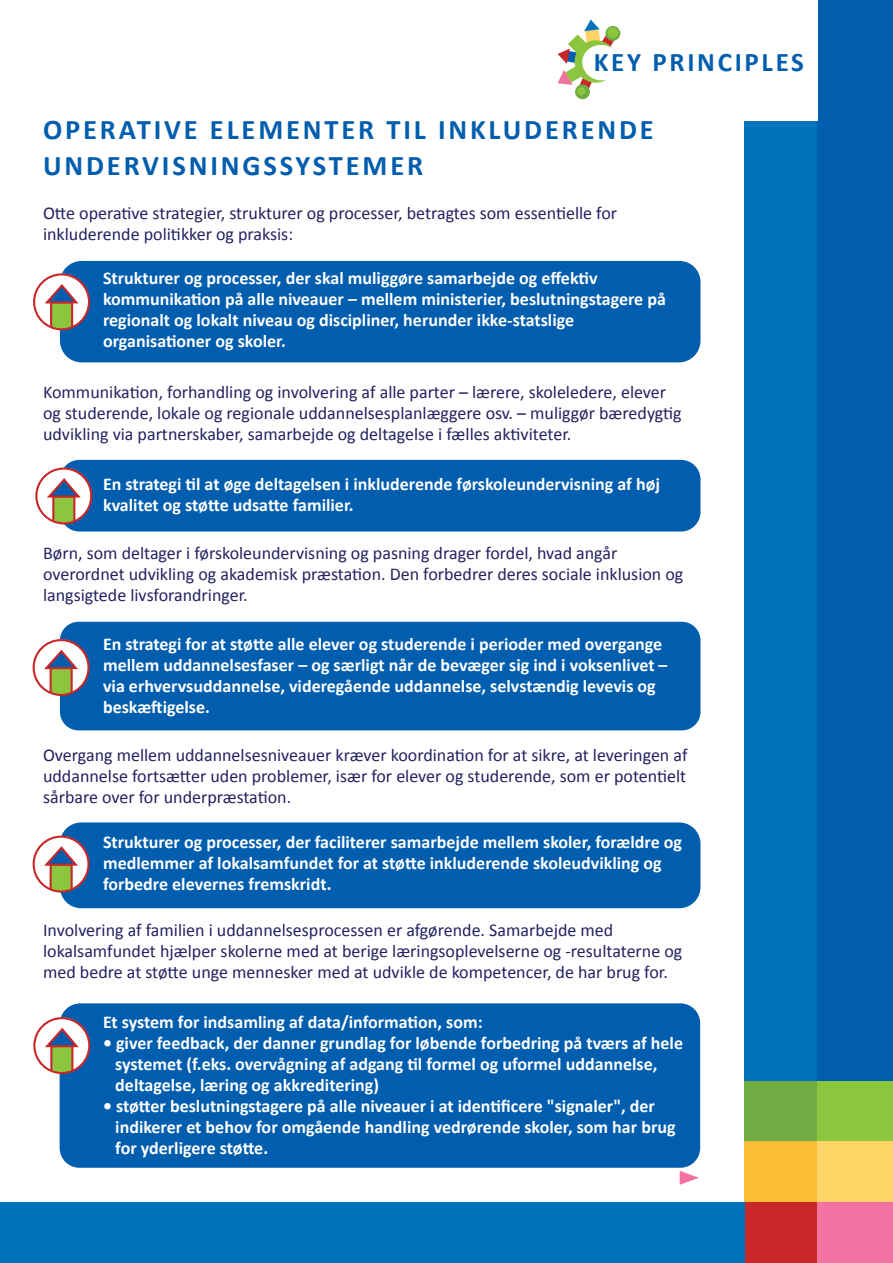
<style>
.page{position:relative;width:893px;height:1263px;background:#fff}
.page>*{position:absolute;margin:0;border:0;box-sizing:border-box;transform-origin:0 0}
.t1{font:700 28.5px/36px "Calibri";letter-spacing:.1em;color:#015dad}
.t2{font:700 27px "Calibri";letter-spacing:.1em;color:#015dad}
.t3{font:700 18px/21px "Calibri";color:#fff}
.t4{font:18px/21px "Calibri";color:#252161}
</style>
<div class="page">
<div style="left:60px;top:1003px;width:640px;height:165px;background:#015dad;border-radius:20px"></div>
<div style="left:60px;top:261px;width:640px;height:101px;background:#015dad;border-radius:22px"></div>
<div style="left:60px;top:460px;width:640px;height:71px;background:#015dad;border-radius:20px"></div>
<div style="left:60px;top:622px;width:640px;height:108px;background:#015dad;border-radius:19px"></div>
<div style="left:60px;top:822px;width:640px;height:86px;background:#015dad;border-radius:21px"></div>
<div style="left:744px;top:1081px;width:74px;height:60px;background:#6fad42"></div>
<div style="left:817px;top:1081px;width:76px;height:60px;background:#8bc63e"></div>
<div style="left:744px;top:0;width:74px;height:1081px;background:#0073bc"></div>
<div style="left:744px;top:1201px;width:74px;height:62px;background:#c9272a"></div>
<div style="left:744px;top:1141px;width:74px;height:61px;background:#febd37"></div>
<div style="left:817px;top:1201px;width:76px;height:62px;background:#f273a1"></div>
<div style="left:817px;top:1141px;width:76px;height:61px;background:#fed466"></div>
<div style="left:817px;top:0;width:76px;height:1081px;background:#015dad"></div>
<div style="left:0;top:1202px;width:744px;height:61px;background:#0073bc"></div>
<svg style="left:33px;top:274px;width:56px;height:56px"></svg>
<svg style="left:42px;top:282px;width:37px;height:47px"></svg>
<div style="left:33px;top:273px;width:57px;height:57px;border:2px solid #c9272a;border-radius:50%"></div>
<svg style="left:680px;top:1171px;width:19px;height:14px"></svg>
<div style="left:697px;top:0;width:120px;height:120px;background:#fff"></div>
<svg style="left:558px;top:20px;width:63px;height:80px"></svg>
<div style="left:577px;top:87px;width:9px;height:9px;background:#8bc63e;border-radius:50%"></div>
<svg style="left:36px;top:468px;width:55px;height:56px"></svg>
<svg style="left:44px;top:476px;width:37px;height:47px"></svg>
<div style="left:35px;top:467px;width:57px;height:57px;border:2px solid #c9272a;border-radius:50%"></div>
<svg style="left:33px;top:639px;width:56px;height:56px"></svg>
<svg style="left:42px;top:648px;width:37px;height:47px"></svg>
<div style="left:33px;top:639px;width:57px;height:57px;border:2px solid #c9272a;border-radius:50%"></div>
<svg style="left:33px;top:836px;width:56px;height:56px"></svg>
<svg style="left:42px;top:844px;width:37px;height:47px"></svg>
<div style="left:33px;top:835px;width:57px;height:57px;border:2px solid #c9272a;border-radius:50%"></div>
<svg style="left:34px;top:1017px;width:56px;height:56px"></svg>
<svg style="left:42px;top:1026px;width:37px;height:47px"></svg>
<div style="left:33px;top:1017px;width:57px;height:57px;border:2px solid #c9272a;border-radius:50%"></div>
<h2 class="t2" style="left:594px;top:46px;width:212px">KEY PRINCIPLES</h2>
<h2 class="t1" style="left:43px;top:111px;width:612px">OPERATIVE ELEMENTER TIL INKLUDERENDE<br>UNDERVISNINGSSYSTEMER</h2>
<p class="t4" style="left:43px;top:202px;width:576px">Otte operative strategier, strukturer og processer, betragtes som essentielle for inkluderende politikker og praksis:</p>
<p class="t3" style="left:103px;top:267px;width:564px">Strukturer og processer, der skal muliggøre samarbejde og effektiv kommunikation på alle niveauer – mellem ministerier, beslutningstagere på regionalt og lokalt niveau og discipliner, herunder ikke-statslige organisationer og skoler.</p>
<p class="t4" style="left:43px;top:381px;width:640px">Kommunikation, forhandling og involvering af alle parter – lærere, skoleledere, elever og studerende, lokale og regionale uddannelsesplanlæggere osv. – muliggør bæredygtig udvikling via partnerskaber, samarbejde og deltagelse i fælles aktiviteter.</p>
<p class="t3" style="left:103px;top:472px;width:558px">En strategi til at øge deltagelsen i inkluderende førskoleundervisning af høj kvalitet og støtte udsatte familier.</p>
<p class="t4" style="left:43px;top:541px;width:642px">Børn, som deltager i førskoleundervisning og pasning drager fordel, hvad angår overordnet udvikling og akademisk præstation. Den forbedrer deres sociale inklusion og langsigtede livsforandringer.</p>
<p class="t3" style="left:103px;top:633px;width:566px">En strategi for at støtte alle elever og studerende i perioder med overgange mellem uddannelsesfaser – og særligt når de bevæger sig ind i voksenlivet – via erhvervsuddannelse, videregående uddannelse, selvstændig levevis og beskæftigelse.</p>
<p class="t4" style="left:43px;top:744px;width:646px;text-align:justify">Overgang mellem uddannelsesniveauer kræver koordination for at sikre, at leveringen af uddannelse fortsætter uden problemer, især for elever og studerende, som er potentielt sårbare over for underpræstation.</p>
<p class="t3" style="left:103px;top:830px;width:581px">Strukturer og processer, der faciliterer samarbejde mellem skoler, forældre og medlemmer af lokalsamfundet for at støtte inkluderende skoleudvikling og forbedre elevernes fremskridt.</p>
<p class="t4" style="left:43px;top:919px;width:641px">Involvering af familien i uddannelsesprocessen er afgørende. Samarbejde med lokalsamfundet hjælper skolerne med at berige læringsoplevelserne og -resultaterne og med bedre at støtte unge mennesker med at udvikle de kompetencer, de har brug for.</p>
<p class="t3" style="left:103px;top:1010px;width:381px">Et system for indsamling af data/information, som:</p>
<p class="t3" style="left:115px;top:1031px;width:569px;text-indent:-12px">• giver feedback, der danner grundlag for løbende forbedring på tværs af hele systemet (f.eks. overvågning af adgang til formel og uformel uddannelse, deltagelse, læring og akkreditering)</p>
<p class="t3" style="left:115px;top:1094px;width:562px;text-indent:-12px">• støtter beslutningstagere på alle niveauer i at identificere "signaler", der indikerer et behov for omgående handling vedrørende skoler, som har brug for yderligere støtte.</p>
</div>
